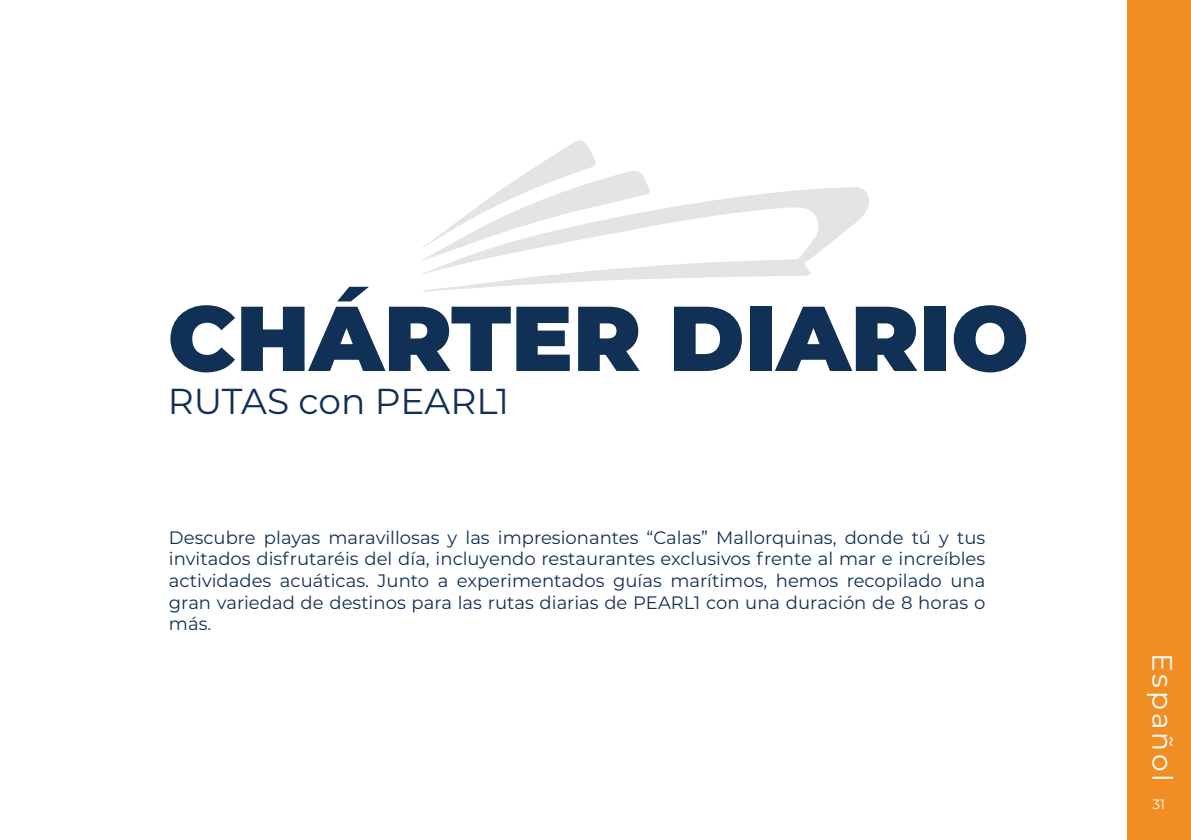
<style>
.page{position:relative;width:1191px;height:840px;background:#fff}
.page>*{position:absolute;margin:0;border:0;box-sizing:border-box;transform-origin:0 0}
.t1{font:900 91.8px "Montserrat";color:#113055}
.t2{font:36px "Montserrat";color:#113055}
.t3{font:28px "Montserrat";letter-spacing:.1em;color:#fff}
.t4{font:18px/21.6px "Montserrat";color:#113055;text-align:justify}
.t5{font:13.6px "Montserrat";color:#fff}
</style>
<div class="page">
<svg style="left:422px;top:187px;width:447px;height:104px"></svg>
<svg style="left:422px;top:140px;width:228px;height:120px"></svg>
<div style="left:1127px;top:0;width:64px;height:839px;background:#f18e23"></div>
<h1 class="t1" style="left:168px;top:269px;width:862px">CHÁRTER DIARIO</h1>
<h2 class="t2" style="left:168px;top:376px;width:343px">RUTAS con PEARL1</h2>
<p class="t4" style="left:169px;top:525px;width:818px">Descubre playas maravillosas y las impresionantes “Calas” Mallorquinas, donde tú y tus invitados disfrutaréis del día, incluyendo restaurantes exclusivos frente al mar e increíbles actividades acuáticas. Junto a experimentados guías marítimos, hemos recopilado una gran variedad de destinos para las rutas diarias de PEARL1 con una duración de 8 horas o más.</p>
<h3 class="t3" style="left:1181px;top:652px;width:130px;rotate:90deg">Español</h3>
<p class="t5" style="left:1152px;top:794px;width:14px">31</p>
</div>
